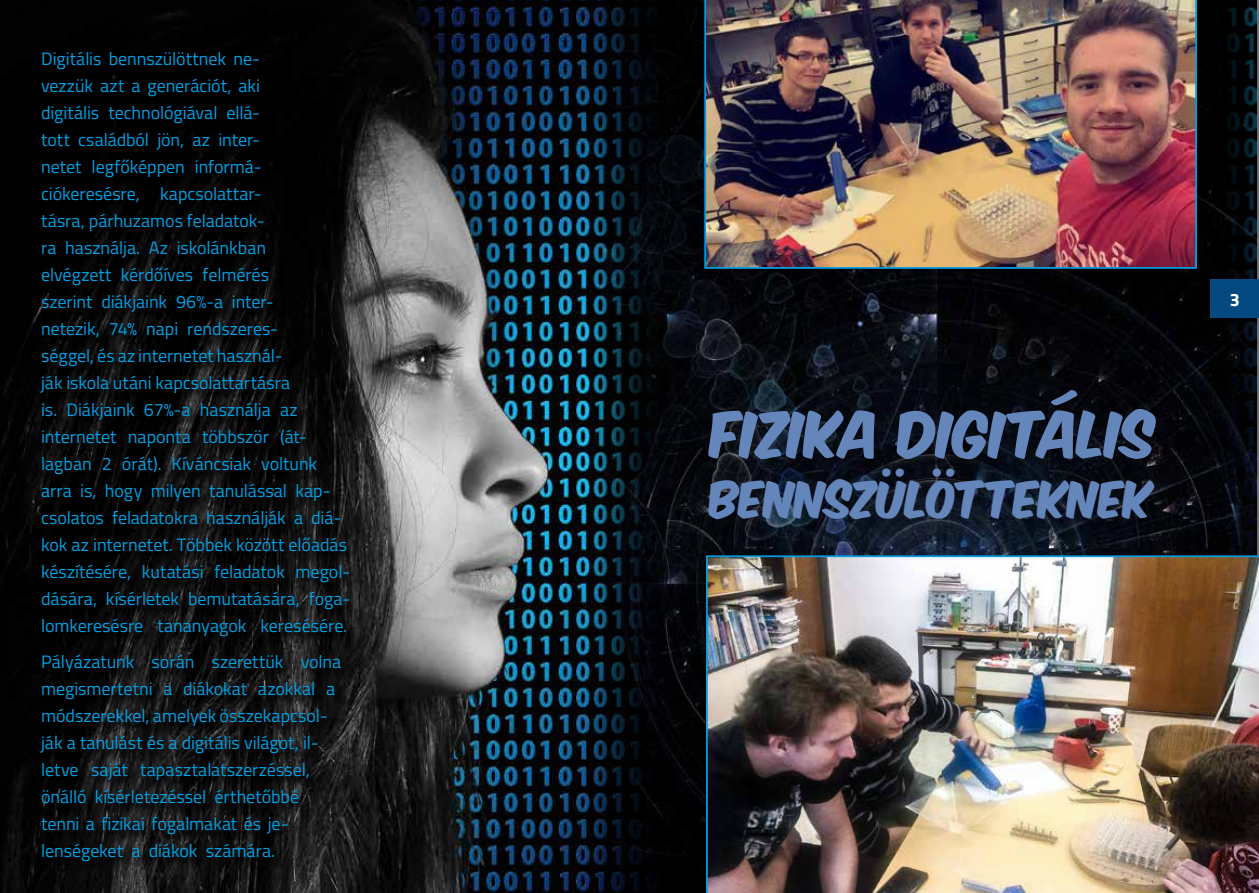
<style>
.page{position:relative;width:1259px;height:893px;background:#fff}
.page>*{position:absolute;margin:0;border:0;box-sizing:border-box;transform-origin:0 0}
.t1{font:54px "H Zs C Komika Axis";letter-spacing:-.005em;color:#6586bb}
.t2{font:43.2px "H Zs C Komika Axis";letter-spacing:.005em;color:#6586bb}
.t3{font:18px/27px "Titillium";color:#009fe3}
.t4{font:700 18px "Titillium";color:#fff}
</style>
<div class="page">
<img style="left:0;top:0;width:588px;height:893px">
<img style="left:588px;top:0;width:671px;height:893px">
<img style="left:706px;top:555px;width:553px;height:338px">
<svg style="left:39px;top:50px;width:323px;height:825px;background:#0b0b0b"></svg>
<img style="left:704px;top:0;width:493px;height:269px">
<div style="left:1210px;top:279px;width:49px;height:38px;background:#044980"></div>
<p class="t3" style="left:41px;top:45px;width:311px">Digitális bennszülöttnek ne-<br>vezzük azt a generációt, aki<br>digitális technológiával ellá-<br>tott családból jön, az inter-<br>netet legfőképpen informá&shy;ciókeresésre, kapcsolattar-<br>tásra, párhuzamos feladatok-<br>ra használja. Az iskolánkban<br>elvégzett kérdőíves felmérés<br>szerint diákjaink 96%-a inter-<br>netezik, 74% napi rendszeres-<br>séggel, és az internetet használ-<br>ják iskola utáni kapcsolattartásra<br>is. Diákjaink 67%-a használja az internetet naponta többször (át&shy;lagban 2 órát). Kíváncsiak voltunk arra is, hogy milyen tanulással kap&shy;csolatos feladatokra használják a diá&shy;kok az internetet. Többek között előadás készítésére, kutatási feladatok megol&shy;dására, kísérletek bemutatására, foga&shy;lomkeresésre tananyagok keresésére.</p>
<p class="t3" style="left:41px;top:647px;width:301px">Pályázatunk során szerettük volna megismertetni a diákokat azokkal a módszerekkel, amelyek összekapcsol&shy;ják a tanulást és a digitális világot, il&shy;letve saját tapasztalatszerzéssel, önálló kísérletezéssel érthetőbbé tenni a fizikai fogalmakat és je&shy;lenségeket a diákok számára.</p>
<h1 class="t1" style="left:711px;top:407px;width:446px">FIZIKA DIGITÁLIS</h1>
<h2 class="t2" style="left:710px;top:478px;width:445px">BENNSZÜLÖTTEKNEK</h2>
<p class="t4" style="left:1229px;top:286px;width:12px">3</p>
</div>
